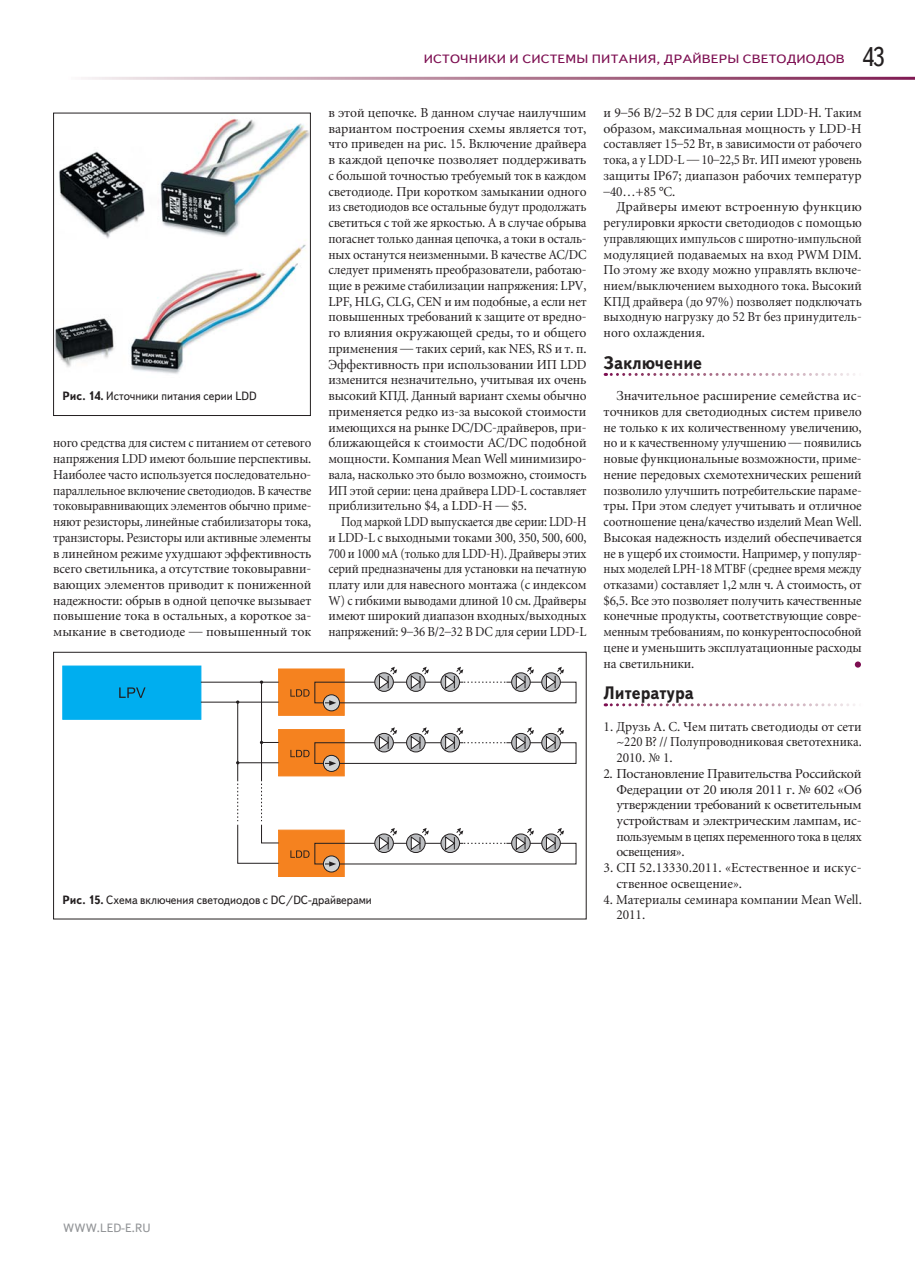
<style>
.page{position:relative;width:915px;height:1263px;background:#fff}
.page>*{position:absolute;margin:0;border:0;box-sizing:border-box;transform-origin:0 0}
.t1{font:27px "Text Book C";color:#231f20;scale:.9 1}
.t2{font:700 18px "Text Book C";color:#231f20;scale:.94 1}
.t3{font:13.5px/15.8px "Miniature";letter-spacing:-.005em;color:#231f20;text-align:justify}
.t4{font:13.5px/15.8px "Miniature";letter-spacing:-.005em;color:#231f20;text-align:justify;scale:.93 1}
.t5{font:13.5px/15.8px "Miniature";letter-spacing:-.005em;color:#231f20;text-align:justify;scale:.89 1}
.t6{font:13.5px/15.8px "Miniature";letter-spacing:-.005em;color:#231f20;scale:.96 1}
.t7{font:12px "Text Book C";color:#231f20;scale:.95 1}
.t8{font:12px "Text Book C";letter-spacing:.01em;color:#7d0e51;scale:1.17 1}
.t9{font:12px "Text Book C";color:#939598}
.s1{font-weight:700}
</style>
<div class="page">
<svg style="left:605px;top:373px;width:250px;height:3px"></svg>
<svg style="left:605px;top:703px;width:250px;height:3px"></svg>
<svg style="left:854px;top:661px;width:6px;height:7px"></svg>
<img style="left:55px;top:118px;width:253px;height:256px">
<div style="left:53px;top:113px;width:257px;height:303px;border:1px solid #231f20"></div>
<div style="left:62px;top:666px;width:139px;height:54px;background:#00aeef;border:1px solid #00aeef"></div>
<div style="left:278px;top:669px;width:66px;height:47px;background:#f5821f;border:1px solid #f5821f"></div>
<svg style="left:541px;top:672px;width:19px;height:20px"></svg>
<svg style="left:545px;top:667px;width:19px;height:23px"></svg>
<svg style="left:511px;top:672px;width:19px;height:20px"></svg>
<svg style="left:515px;top:667px;width:19px;height:23px"></svg>
<svg style="left:440px;top:672px;width:19px;height:20px"></svg>
<svg style="left:406px;top:672px;width:19px;height:20px"></svg>
<svg style="left:410px;top:667px;width:19px;height:23px"></svg>
<svg style="left:374px;top:672px;width:19px;height:20px"></svg>
<svg style="left:378px;top:667px;width:19px;height:23px"></svg>
<svg style="left:445px;top:667px;width:60px;height:23px"></svg>
<svg style="left:323px;top:694px;width:17px;height:17px"></svg>
<svg style="left:325px;top:700px;width:11px;height:5px"></svg>
<svg style="left:290px;top:689px;width:19px;height:8px"></svg>
<div style="left:278px;top:729px;width:66px;height:47px;background:#f5821f"></div>
<div style="left:314px;top:742px;width:262px;height:22px;border:1px solid #231f20"></div>
<svg style="left:541px;top:733px;width:19px;height:19px"></svg>
<svg style="left:545px;top:727px;width:19px;height:23px"></svg>
<svg style="left:511px;top:733px;width:19px;height:19px"></svg>
<svg style="left:515px;top:727px;width:19px;height:23px"></svg>
<svg style="left:440px;top:733px;width:19px;height:19px"></svg>
<svg style="left:406px;top:733px;width:19px;height:19px"></svg>
<svg style="left:410px;top:727px;width:19px;height:23px"></svg>
<svg style="left:374px;top:733px;width:19px;height:19px"></svg>
<svg style="left:378px;top:727px;width:19px;height:23px"></svg>
<svg style="left:445px;top:727px;width:60px;height:23px"></svg>
<svg style="left:323px;top:755px;width:17px;height:17px"></svg>
<svg style="left:325px;top:761px;width:11px;height:5px"></svg>
<svg style="left:290px;top:750px;width:19px;height:7px"></svg>
<div style="left:278px;top:830px;width:66px;height:47px;background:#f5821f"></div>
<svg style="left:541px;top:834px;width:19px;height:19px"></svg>
<svg style="left:545px;top:828px;width:19px;height:23px"></svg>
<svg style="left:511px;top:834px;width:19px;height:19px"></svg>
<svg style="left:515px;top:828px;width:19px;height:23px"></svg>
<svg style="left:440px;top:834px;width:19px;height:19px"></svg>
<svg style="left:406px;top:834px;width:19px;height:19px"></svg>
<svg style="left:410px;top:828px;width:19px;height:23px"></svg>
<svg style="left:374px;top:834px;width:19px;height:19px"></svg>
<svg style="left:378px;top:828px;width:19px;height:23px"></svg>
<svg style="left:445px;top:828px;width:60px;height:23px"></svg>
<svg style="left:323px;top:855px;width:17px;height:17px"></svg>
<svg style="left:325px;top:861px;width:11px;height:5px"></svg>
<svg style="left:290px;top:850px;width:19px;height:8px"></svg>
<hr style="left:201px;top:682px;width:77px;height:1px;background:#231f20">
<hr style="left:201px;top:702px;width:77px;height:1px;background:#231f20">
<svg style="left:236px;top:680px;width:43px;height:184px"></svg>
<svg style="left:119px;top:687px;width:26px;height:11px"></svg>
<div style="left:53px;top:652px;width:533px;height:267px;border:1px solid #231f20"></div>
<p class="t8" style="left:424px;top:55px;width:361px">ИСТОЧНИКИ И СИСТЕМЫ ПИТАНИЯ, ДРАЙВЕРЫ СВЕТОДИОДОВ</p>
<h1 class="t1" style="left:861px;top:47px;width:27px">43</h1>
<p class="t7" style="left:63px;top:392px;width:206px"><span class="s1">Рис. 14.</span> Источники питания серии LDD</p>
<p class="t4" style="left:53px;top:436px;width:279px">ного средства для систем с питанием от сетевого напряжения LDD имеют большие перспективы.<br>Наиболее часто используется последовательно&shy;параллельное включение светодиодов. В качестве токовыравнивающих элементов обычно приме&shy;няют резисторы, линейные стабилизаторы тока, транзисторы. Резисторы или активные элементы в линейном режиме ухудшают эффективность всего светильника, а отсутствие токовыравни&shy;вающих элементов приводит к пониженной надежности: обрыв в одной цепочке вызывает повышение тока в остальных, а короткое за&shy;мыкание в светодиоде — повышенный ток</p>
<p class="t3" style="left:328px;top:106px;width:259px">в этой цепочке. В данном случае наилучшим вариантом построения схемы является тот, что приведен на рис. 15. Включение драйвера в каждой цепочке позволяет поддерживать с большой точностью требуемый ток в каждом светодиоде. При коротком замыкании одного из светодиодов все остальные будут продолжать светиться с той же яркостью. А в случае обрыва погаснет только данная цепочка, а токи в осталь&shy;ных останутся неизменными. В качестве AC/DC следует применять преобразователи, работаю&shy;щие в режиме стабилизации напряжения: LPV, LPF, HLG, CLG, CEN и им подобные, а если нет повышенных требований к защите от вредно&shy;го влияния окружающей среды, то и общего применения — таких серий, как NES, RS и т. п.<br>Эффективность при использовании ИП LDD изменится незначительно, учитывая их очень высокий КПД. Данный вариант схемы обычно применяется редко из-за высокой стоимости имеющихся на рынке DC/DC-драйверов, при&shy;ближающейся к стоимости AC/DC подобной мощности. Компания Mean Well минимизиро&shy;вала, насколько это было возможно, стоимость ИП этой серии: цена драйвера LDD-L составляет приблизительно $4, а LDD-H — $5.</p>
<p class="t5" style="left:328px;top:515px;width:291px;text-indent:13px">Под маркой LDD выпускается две серии: LDD-H и LDD-L с выходными токами 300, 350, 500, 600, 700 и 1000 мA (только для LDD-H). Драйверы этих серий предназначены для установки на печатную плату или для навесного монтажа (с индексом W) с гибкими выводами длиной 10 см. Драйверы имеют широкий диапазон входных/выходных напряжений: 9–36 В/2–32 В DC для серии LDD-L</p>
<p class="t7" style="left:63px;top:895px;width:327px"><span class="s1">Рис. 15.</span> Схема включения светодиодов с DC/DC-драйверами</p>
<p class="t3" style="left:603px;top:106px;width:259px">и 9–56 В/2–52 В DC для серии LDD-H. Таким образом, максимальная мощность у LDD-H составляет 15–52 Вт, в зависимости от рабочего тока, а у LDD-L — 10–22,5 Вт. ИП имеют уровень защиты IP67; диапазон рабочих температур –40…+85 °С.</p>
<p class="t3" style="left:603px;top:200px;width:259px;text-indent:13px">Драйверы имеют встроенную функцию регулировки яркости светодиодов с помощью управляющих импульсов с широтно-импульсной модуляцией подаваемых на вход PWM DIM.<br>По этому же входу можно управлять включе&shy;нием/выключением выходного тока. Высокий КПД драйвера (до 97%) позволяет подключать выходную нагрузку до 52 Вт без принудитель&shy;ного охлаждения.</p>
<h2 class="t2" style="left:603px;top:352px;width:106px">Заключение</h2>
<p class="t3" style="left:603px;top:389px;width:259px;text-indent:13px">Значительное расширение семейства ис&shy;точников для светодиодных систем привело не только к их количественному увеличению, но и к качественному улучшению — появились новые функциональные возможности, приме&shy;нение передовых схемотехнических решений позволило улучшить потребительские параме&shy;тры. При этом следует учитывать и отличное соотношение цена/качество изделий Mean Well.<br>Высокая надежность изделий обеспечивается не в ущерб их стоимости. Например, у популяр&shy;ных моделей LPH-18 MTBF (среднее время между отказами) составляет 1,2 млн ч. А стоимость, от $6,5. Все это позволяет получить качественные конечные продукты, соответствующие совре&shy;менным требованиям, по конкурентоспособной цене и уменьшить эксплуатационные расходы на светильники.</p>
<h2 class="t2" style="left:603px;top:682px;width:97px">Литература</h2>
<p class="t3" style="left:616px;top:719px;width:247px;text-indent:-13px">1. Друзь А. С. Чем питать светодиоды от сети ~220 В? // Полупроводниковая светотехника.<br>2010. № 1.</p>
<p class="t3" style="left:616px;top:767px;width:247px;text-indent:-13px">2. Постановление Правительства Российской Федерации от 20 июля 2011 г. № 602 «Об утверждении требований к осветительным устройствам и электрическим лампам, ис&shy;пользуемым в цепях переменного тока в целях освещения».</p>
<p class="t3" style="left:616px;top:861px;width:247px;text-indent:-13px">3. СП 52.13330.2011. «Естественное и искус&shy;ственное освещение».</p>
<p class="t6" style="left:616px;top:893px;width:257px;text-indent:-13px">4. Материалы семинара компании Mean Well.<br>2011.</p>
<p class="t9" style="left:63px;top:1223px;width:89px">WWW.LED-E.RU</p>
</div>
